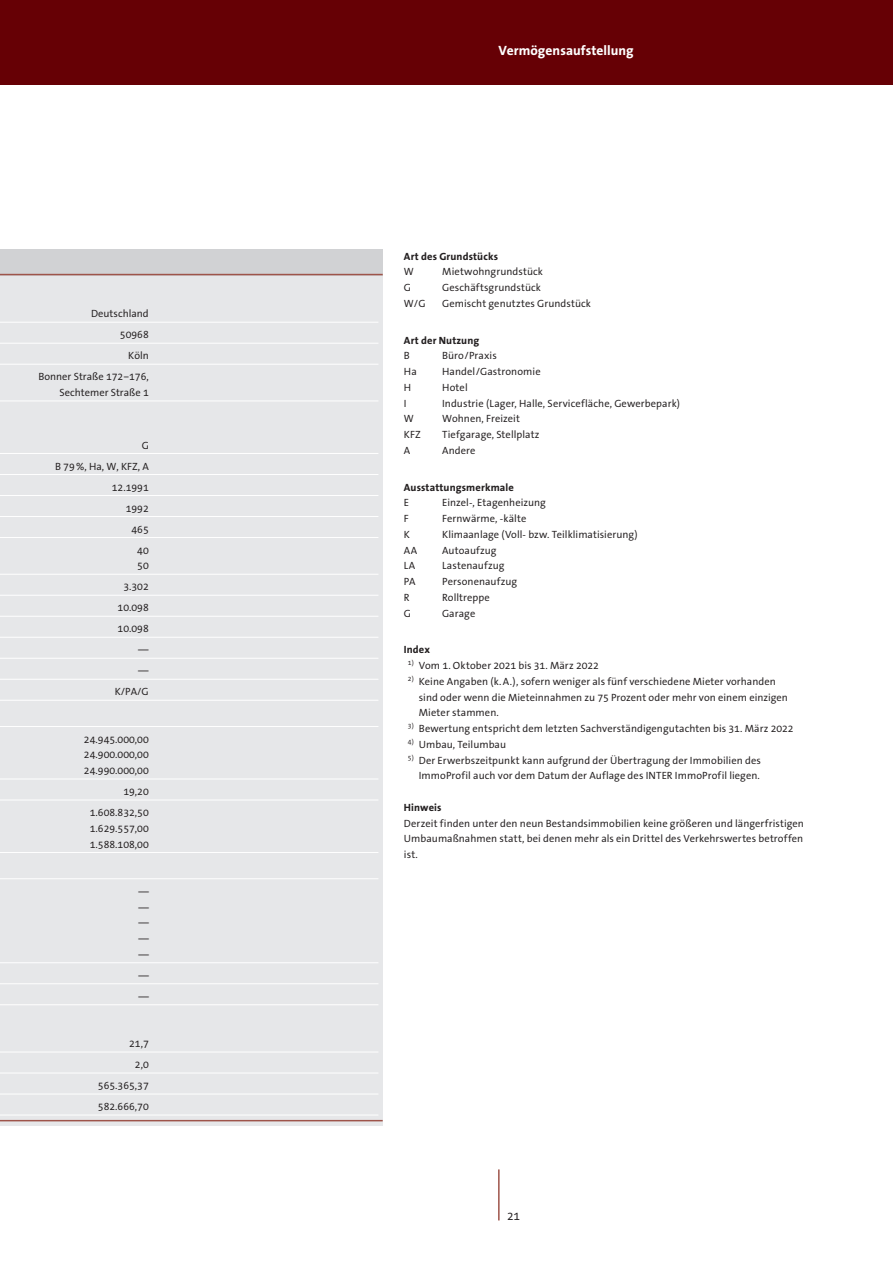
<style>
.page{position:relative;width:893px;height:1263px;background:#fff}
.page>*{position:absolute;margin:0;border:0;box-sizing:border-box;transform-origin:0 0}
.t1{font:700 13.5px "The Sans Office";letter-spacing:.005em;color:#fff}
.t2{font:12px "The Sans Office";color:#231f20}
.t3{font:10.5px/21px "The Sans Office";letter-spacing:.005em;color:#231f20;text-align:right}
.t4{font:700 10.5px "The Sans Office";letter-spacing:.015em;color:#231f20}
</style>
<div class="page">
<div style="left:0;top:0;width:893px;height:85px;background:#660005"></div>
<hr style="left:498px;top:1169px;width:2px;height:51px;background:#9e544a">
<div style="left:0;top:249px;width:383px;height:877px;background:#e6e7e9"></div>
<div style="left:0;top:249px;width:383px;height:26px;background:#d1d2d4"></div>
<hr style="left:0;top:322px;width:378px;height:1px;background:#fff">
<hr style="left:0;top:343px;width:378px;height:1px;background:#fff">
<hr style="left:0;top:364px;width:378px;height:1px;background:#fff">
<hr style="left:0;top:401px;width:378px;height:1px;background:#fff">
<hr style="left:0;top:453px;width:378px;height:1px;background:#fff">
<hr style="left:0;top:474px;width:378px;height:1px;background:#fff">
<hr style="left:0;top:495px;width:378px;height:1px;background:#fff">
<hr style="left:0;top:516px;width:378px;height:1px;background:#fff">
<hr style="left:0;top:537px;width:378px;height:1px;background:#fff">
<hr style="left:0;top:574px;width:378px;height:1px;background:#fff">
<hr style="left:0;top:595px;width:378px;height:1px;background:#fff">
<hr style="left:0;top:616px;width:378px;height:1px;background:#fff">
<hr style="left:0;top:637px;width:378px;height:1px;background:#fff">
<hr style="left:0;top:658px;width:378px;height:1px;background:#fff">
<hr style="left:0;top:679px;width:378px;height:1px;background:#fff">
<hr style="left:0;top:700px;width:378px;height:1px;background:#fff">
<hr style="left:0;top:726px;width:378px;height:1px;background:#fff">
<hr style="left:0;top:779px;width:378px;height:1px;background:#fff">
<hr style="left:0;top:800px;width:378px;height:1px;background:#fff">
<hr style="left:0;top:852px;width:378px;height:1px;background:#fff">
<hr style="left:0;top:878px;width:378px;height:1px;background:#fff">
<hr style="left:0;top:962px;width:378px;height:1px;background:#fff">
<hr style="left:0;top:983px;width:378px;height:1px;background:#fff">
<hr style="left:0;top:1004px;width:378px;height:1px;background:#fff">
<hr style="left:0;top:1052px;width:378px;height:1px;background:#fff">
<hr style="left:0;top:1073px;width:378px;height:1px;background:#fff">
<hr style="left:0;top:1094px;width:378px;height:1px;background:#fff">
<hr style="left:0;top:1115px;width:378px;height:1px;background:#fff">
<hr style="left:0;top:1120px;width:383px;height:1px;background:#9e544a">
<hr style="left:0;top:274px;width:383px;height:1px;background:#9e544a">
<p class="t3" style="left:39px;top:304px;width:112px">Deutschland<br>50968<br>Köln<br>Bonner Straße 172–176,</p>
<p class="t3" style="left:60px;top:382px;width:91px">Sechtemer Straße 1</p>
<p class="t3" style="left:55px;top:435px;width:95px">G<br>B 79%, Ha, W, KFZ, A<br>12.1991<br>1992<br>465<br>40</p>
<p class="t3" style="left:115px;top:556px;width:36px">50<br>3.302<br>10.098<br>10.098 —<br>—<br>K/PA/G</p>
<p class="t3" style="left:84px;top:732px;width:66px;line-height:15.8px;text-align:justify">24.945.000,00<br>24.900.000,00<br>24.990.000,00</p>
<p class="t3" style="left:90px;top:781px;width:61px">19,20<br>1.608.832,50</p>
<p class="t3" style="left:90px;top:821px;width:61px;line-height:15.8px;text-align:left">1.629.557,00<br>1.588.108,00</p>
<p class="t3" style="left:138px;top:884px;width:12px;line-height:15.8px;text-align:justify">— — — — —</p>
<p class="t3" style="left:138px;top:965px;width:12px;text-align:left">— —</p>
<p class="t3" style="left:98px;top:1033px;width:52px">21,7<br>2,0<br>565.365,37<br>582.666,70</p>
<p class="t1" style="left:499px;top:44px;width:137px">Vermögensaufstellung</p>
<p class="t4" style="left:404px;top:250px;width:96px">Art des Grundstücks</p>
<p class="t3" style="left:404px;top:262px;width:11px">W</p>
<p class="t3" style="left:442px;top:262px;width:102px">Mietwohngrundstück</p>
<p class="t3" style="left:404px;top:277px;width:9px">G</p>
<p class="t3" style="left:442px;top:277px;width:100px">Geschäftsgrundstück</p>
<p class="t3" style="left:404px;top:293px;width:23px">W/G</p>
<p class="t3" style="left:442px;top:293px;width:150px">Gemischt genutztes Grundstück</p>
<p class="t4" style="left:404px;top:334px;width:77px">Art der Nutzung</p>
<p class="t3" style="left:404px;top:346px;width:7px">B</p>
<p class="t3" style="left:442px;top:346px;width:56px">Büro/Praxis</p>
<p class="t3" style="left:404px;top:361px;width:14px">Ha</p>
<p class="t3" style="left:442px;top:361px;width:100px">Handel/Gastronomie</p>
<p class="t3" style="left:404px;top:377px;width:9px">H</p>
<p class="t3" style="left:442px;top:377px;width:27px">Hotel</p>
<p class="t3" style="left:404px;top:393px;width:4px">I</p>
<p class="t3" style="left:442px;top:393px;width:239px">Industrie (Lager, Halle, Servicefläche, Gewerbepark)</p>
<p class="t3" style="left:404px;top:409px;width:11px">W</p>
<p class="t3" style="left:442px;top:409px;width:79px">Wohnen, Freizeit</p>
<p class="t3" style="left:404px;top:424px;width:19px">KFZ</p>
<p class="t3" style="left:442px;top:424px;width:99px">Tiefgarage, Stellplatz</p>
<p class="t3" style="left:404px;top:440px;width:8px">A</p>
<p class="t3" style="left:442px;top:440px;width:35px">Andere</p>
<p class="t4" style="left:404px;top:481px;width:112px">Ausstattungsmerkmale</p>
<p class="t3" style="left:404px;top:493px;width:7px">E</p>
<p class="t3" style="left:442px;top:493px;width:105px">Einzel-, Etagenheizung</p>
<p class="t3" style="left:404px;top:508px;width:6px">F</p>
<p class="t3" style="left:442px;top:508px;width:86px">Fernwärme, -kälte</p>
<p class="t3" style="left:404px;top:524px;width:8px">K</p>
<p class="t3" style="left:442px;top:524px;width:197px">Klimaanlage (Voll- bzw. Teilklimatisierung)</p>
<p class="t3" style="left:404px;top:540px;width:15px">AA</p>
<p class="t3" style="left:442px;top:540px;width:56px">Autoaufzug</p>
<p class="t3" style="left:404px;top:556px;width:13px">LA</p>
<p class="t3" style="left:442px;top:556px;width:64px">Lastenaufzug</p>
<p class="t3" style="left:404px;top:571px;width:13px">PA</p>
<p class="t3" style="left:442px;top:571px;width:77px">Personenaufzug</p>
<p class="t3" style="left:404px;top:587px;width:7px">R</p>
<p class="t3" style="left:442px;top:587px;width:49px">Rolltreppe</p>
<p class="t3" style="left:404px;top:603px;width:9px">G</p>
<p class="t3" style="left:442px;top:603px;width:35px">Garage</p>
<p class="t4" style="left:404px;top:644px;width:28px">Index</p>
<p class="t3" style="left:408px;top:655px;width:192px"><sup>1)</sup> Vom 1. Oktober 2021 bis 31. März 2022</p>
<p class="t3" style="left:419px;top:674px;width:371px;line-height:15.8px;text-align:left;text-indent:-11px"><sup>2)</sup> Keine Angaben (k.A.), sofern weniger als fünf verschiedene Mieter vorhanden sind oder wenn die Mieteinnahmen zu 75 Prozent oder mehr von einem einzigen<br>Mieter stammen.</p>
<p class="t3" style="left:408px;top:718px;width:387px"><sup>3)</sup> Bewertung entspricht dem letzten Sachverständigengutachten bis 31. März 2022</p>
<p class="t3" style="left:408px;top:734px;width:100px"><sup>4)</sup> Umbau, Teilumbau</p>
<p class="t3" style="left:408px;top:753px;width:355px;line-height:15.8px"><sup>5)</sup> Der Erwerbszeitpunkt kann aufgrund der Übertragung der Immobilien des<br>ImmoProfil auch vor dem Datum der Auflage des INTER ImmoProfil liegen.</p>
<p class="t4" style="left:404px;top:802px;width:39px">Hinweis</p>
<p class="t3" style="left:404px;top:816px;width:401px;line-height:15.8px;text-align:justify">Derzeit finden unter den neun Bestandsimmobilien keine größeren und längerfristigen Umbaumaßnahmen statt, bei denen mehr als ein Drittel des Verkehrswertes betroffen ist.</p>
<p class="t2" style="left:507px;top:1210px;width:14px">21</p>
</div>
